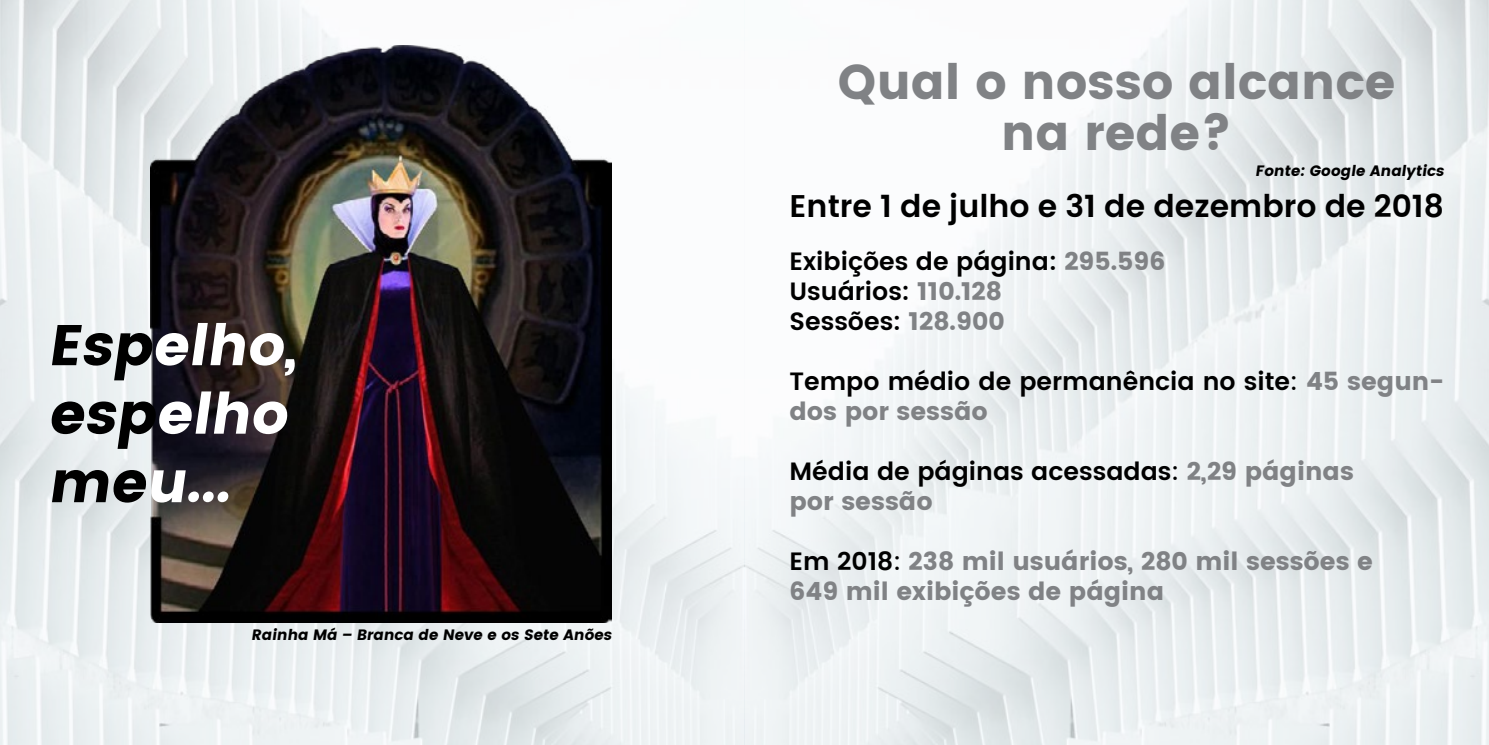
<style>
.page{position:relative;width:1489px;height:745px;background:#fff}
.page>*{position:absolute;margin:0;border:0;box-sizing:border-box;transform-origin:0 0}
.t1{font:57px/68.4px "Poppins";color:#fff}
.t2{font:48.75px/50px "Poppins";color:#808285;text-align:center}
.t3{font:600 31.25px "Poppins";color:#000}
.t4{font:600 25px/30px "Poppins";color:#000}
.t5{font:25px/30px "Poppins";color:#808285}
.t6{font:15px "Poppins";color:#000}
.s1{color:#000}
.s2{font-weight:400;color:#808285}
.s3{font-weight:500}
.s4{font-weight:600;color:#000}
.s5{font-weight:500;color:#000}
</style>
<div class="page">
<img style="left:0;top:0;width:1488px;height:744px">
<img style="left:150px;top:45px;width:461px;height:577px">
<h1 class="t1" style="left:48px;top:311px;width:264px"><span class="s1">Esp</span>elho, <span class="s1">esp</span>elho <span class="s1">me</span>u...</h1>
<p class="t6" style="left:251px;top:626px;width:365px">Rainha Má – Branca de Neve e os Sete Anões</p>
<h2 class="t2" style="left:838px;top:58px;width:559px">Qual o nosso alcance na rede?</h2>
<p class="t6" style="left:1254px;top:162px;width:194px">Fonte: Google Analytics</p>
<p class="t3" style="left:789px;top:182px;width:656px">Entre 1 de julho e 31 de dezembro de 2018</p>
<p class="t4" style="left:789px;top:247px;width:377px">Exibições de página: <span class="s2">295.596<br></span>Usuários: <span class="s2">110.128<br></span>Sessões: <span class="s2">128.900</span></p>
<p class="t4" style="left:789px;top:367px;width:656px">Tempo médio de permanência no site<span class="s3">:</span> <span class="s2">45 segun&shy;dos por sessão</span></p>
<p class="t4" style="left:789px;top:457px;width:566px">Média de páginas acessadas<span class="s3">:</span> <span class="s2">2,29 páginas por sessão</span></p>
<p class="t5" style="left:789px;top:546px;width:585px"><span class="s4">Em 2018</span><span class="s5">:</span> 238 mil usuários, 280 mil sessões e<br>649 mil exibições de página</p>
</div>
